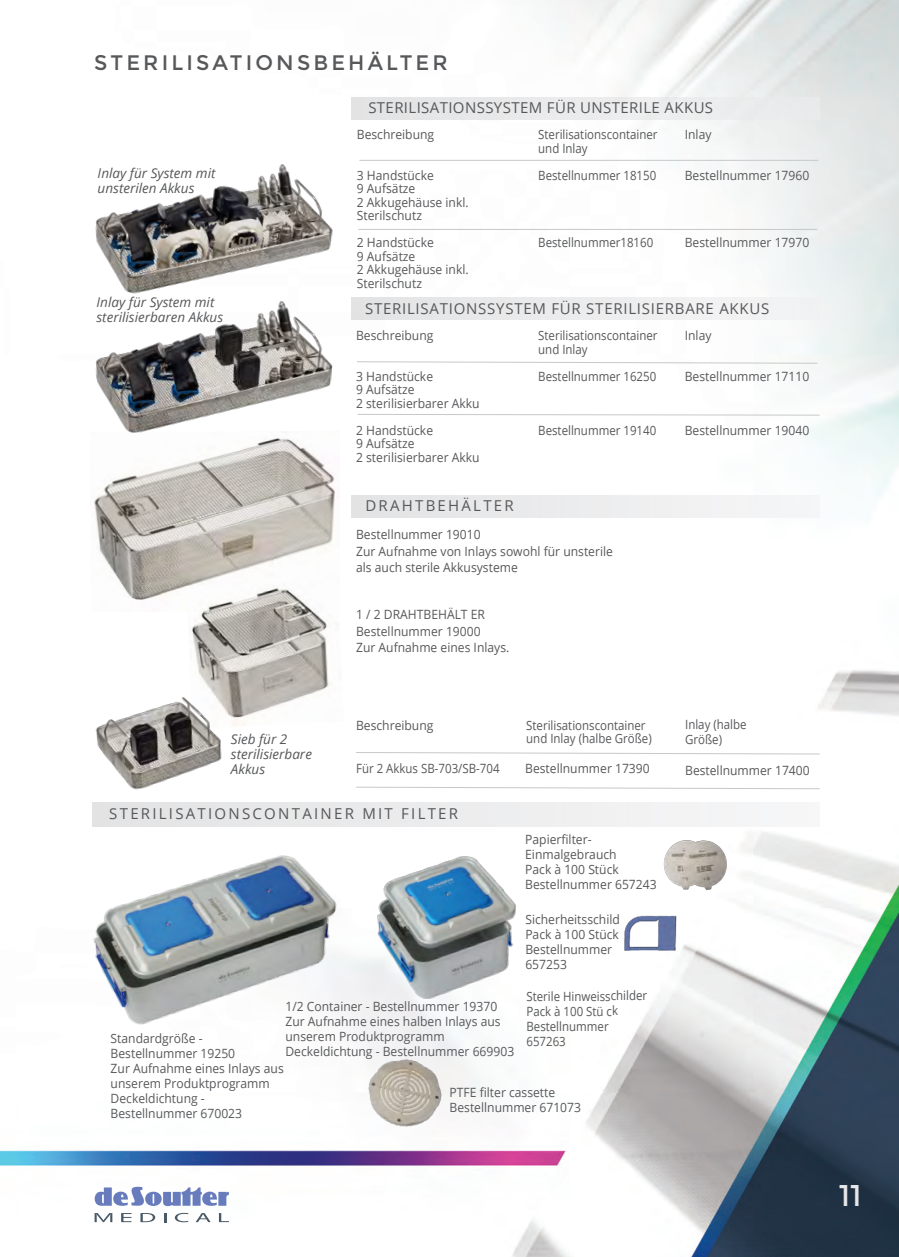
<style>
.page{position:relative;width:899px;height:1257px;background:#fff}
.page>*{position:absolute;margin:0;border:0;box-sizing:border-box;transform-origin:0 0}
.t1{font:30px "Montserrat";color:#e6e7e9}
.t2{font:21px "Montserrat";letter-spacing:.15em;color:#57585a}
.t3{font:15px "Open Sans";letter-spacing:.15em;color:#57585a}
.t4{font:15px "Open Sans";letter-spacing:.05em;color:#57585a}
.t5{font:15px "Open Sans";letter-spacing:.025em;color:#57585a}
.t6{font:italic 13.5px "Open Sans";color:#57585a}
.t7{font:12.75px "Open Sans";color:#57585a;scale:.95 1}
.t8{font:12.75px "Open Sans";color:#57585a;scale:.9 1}
</style>
<div class="page">
<img style="left:0;top:0;width:899px;height:1256px">
<svg style="left:95px;top:1186px;width:134px;height:20px"></svg>
<svg style="left:140px;top:1212px;width:15px;height:9px"></svg>
<svg style="left:164px;top:1212px;width:2px;height:9px"></svg>
<svg style="left:175px;top:1212px;width:13px;height:9px"></svg>
<svg style="left:196px;top:1212px;width:15px;height:9px"></svg>
<svg style="left:219px;top:1212px;width:10px;height:9px"></svg>
<svg style="left:95px;top:1212px;width:17px;height:9px"></svg>
<svg style="left:121px;top:1212px;width:11px;height:9px"></svg>
<svg style="left:356px;top:361px;width:462px;height:2px"></svg>
<svg style="left:356px;top:752px;width:464px;height:2px"></svg>
<svg style="left:357px;top:414px;width:463px;height:1px"></svg>
<hr style="left:359px;top:160px;width:459px;height:1px;background:#c7c8ca">
<hr style="left:358px;top:229px;width:459px;height:1px;background:#c7c8ca">
<svg style="left:356px;top:786px;width:464px;height:3px"></svg>
<img style="left:74px;top:828px;width:299px;height:207px">
<img style="left:362px;top:847px;width:166px;height:160px">
<img style="left:660px;top:840px;width:68px;height:52px">
<img style="left:622px;top:913px;width:56px;height:40px">
<img style="left:347px;top:1033px;width:117px;height:114px">
<div style="left:352px;top:97px;width:468px;height:23px;background:#eaebec"></div>
<div style="left:352px;top:297px;width:468px;height:22px;background:#ececed"></div>
<div style="left:352px;top:495px;width:468px;height:22px;background:#ecedee"></div>
<div style="left:92px;top:802px;width:728px;height:24px;background:#ecedee"></div>
<img style="left:90px;top:454px;width:250px;height:158px">
<img style="left:186px;top:579px;width:158px;height:149px">
<img style="left:79px;top:118px;width:281px;height:201px">
<img style="left:81px;top:266px;width:275px;height:188px">
<img style="left:80px;top:689px;width:145px;height:112px">
<p class="t2" style="left:94px;top:50px;width:355px">STERILISATIONSBEHÄLTER</p>
<p class="t6" style="left:98px;top:164px;width:119px">Inlay für System mit</p>
<p class="t6" style="left:98px;top:179px;width:98px">unsterilen Akkus</p>
<p class="t6" style="left:97px;top:293px;width:119px">Inlay für System mit</p>
<p class="t6" style="left:97px;top:308px;width:128px">sterilisierbaren Akkus</p>
<p class="t5" style="left:368px;top:97px;width:346px">STERILISATIONSSYSTEM FÜR UNSTERILE AKKUS</p>
<p class="t7" style="left:357px;top:126px;width:83px">Beschreibung</p>
<p class="t7" style="left:357px;top:166px;width:83px">3 Handstücke</p>
<p class="t7" style="left:357px;top:180px;width:63px">9 Aufsätze</p>
<p class="t7" style="left:357px;top:193px;width:119px">2 Akkugehäuse inkl.</p>
<p class="t7" style="left:357px;top:207px;width:70px">Sterilschutz</p>
<p class="t7" style="left:357px;top:234px;width:83px">2 Handstücke</p>
<p class="t7" style="left:357px;top:247px;width:63px">9 Aufsätze</p>
<p class="t7" style="left:357px;top:261px;width:119px">2 Akkugehäuse inkl.</p>
<p class="t7" style="left:357px;top:274px;width:70px">Sterilschutz</p>
<p class="t8" style="left:538px;top:126px;width:134px">Sterilisationscontainer</p>
<p class="t8" style="left:538px;top:139px;width:56px">und Inlay</p>
<p class="t8" style="left:538px;top:166px;width:133px">Bestellnummer 18150</p>
<p class="t7" style="left:685px;top:126px;width:30px">Inlay</p>
<p class="t7" style="left:685px;top:166px;width:133px">Bestellnummer 17960</p>
<p class="t7" style="left:685px;top:234px;width:133px">Bestellnummer 17970</p>
<p class="t8" style="left:538px;top:234px;width:129px">Bestellnummer18160</p>
<p class="t4" style="left:365px;top:298px;width:406px">STERILISATIONSSYSTEM FÜR STERILISIERBARE AKKUS</p>
<p class="t7" style="left:356px;top:327px;width:83px">Beschreibung</p>
<p class="t7" style="left:356px;top:367px;width:83px">3 Handstücke</p>
<p class="t7" style="left:356px;top:381px;width:63px">9 Aufsätze</p>
<p class="t7" style="left:356px;top:394px;width:131px">2 sterilisierbarer Akku</p>
<p class="t7" style="left:356px;top:421px;width:83px">2 Handstücke</p>
<p class="t7" style="left:356px;top:435px;width:63px">9 Aufsätze</p>
<p class="t7" style="left:356px;top:448px;width:131px">2 sterilisierbarer Akku</p>
<p class="t3" style="left:365px;top:495px;width:150px">DRAHTBEHÄLTER</p>
<p class="t8" style="left:538px;top:327px;width:134px">Sterilisationscontainer</p>
<p class="t8" style="left:538px;top:340px;width:56px">und Inlay</p>
<p class="t8" style="left:538px;top:367px;width:133px">Bestellnummer 16250</p>
<p class="t8" style="left:538px;top:421px;width:133px">Bestellnummer 19140</p>
<p class="t7" style="left:356px;top:525px;width:133px">Bestellnummer 19010</p>
<p class="t7" style="left:356px;top:542px;width:272px">Zur Aufnahme von Inlays sowohl fü r unsterile</p>
<p class="t7" style="left:356px;top:558px;width:172px">als auch sterile Akkusysteme</p>
<p class="t7" style="left:356px;top:605px;width:137px">1 / 2 DRAHTBEHÄLT ER</p>
<p class="t7" style="left:356px;top:622px;width:133px">Bestellnummer 19000</p>
<p class="t7" style="left:356px;top:638px;width:163px">Zur Aufnahme eines Inlays.</p>
<p class="t7" style="left:685px;top:327px;width:30px">Inlay</p>
<p class="t7" style="left:685px;top:367px;width:133px">Bestellnummer 17110</p>
<p class="t7" style="left:685px;top:421px;width:133px">Bestellnummer 19040</p>
<p class="t8" style="left:685px;top:715px;width:70px">Inlay (halbe</p>
<p class="t8" style="left:685px;top:730px;width:43px">Größe)</p>
<p class="t7" style="left:356px;top:716px;width:83px">Beschreibung</p>
<p class="t8" style="left:526px;top:716px;width:134px">Sterilisationscontainer</p>
<p class="t8" style="left:526px;top:729px;width:141px">und Inlay (halbe Größe)</p>
<p class="t6" style="left:231px;top:729px;width:58px">Sieb für 2</p>
<p class="t6" style="left:231px;top:744px;width:83px">sterilisierbare</p>
<p class="t6" style="left:231px;top:759px;width:36px">Akkus</p>
<p class="t8" style="left:356px;top:759px;width:161px">Für 2 Akkus SB-703/SB-704</p>
<p class="t7" style="left:525px;top:759px;width:133px">Bestellnummer 17390</p>
<p class="t7" style="left:685px;top:761px;width:133px">Bestellnummer 17400</p>
<p class="t3" style="left:109px;top:802px;width:350px">STERILISATIONSCONTAINER MIT FILTER</p>
<p class="t7" style="left:525px;top:830px;width:71px">Papierfilter-</p>
<p class="t7" style="left:525px;top:845px;width:98px">Einmalgebrauch</p>
<p class="t7" style="left:525px;top:860px;width:100px">Pack à 100 Stück</p>
<p class="t7" style="left:525px;top:875px;width:140px">Bestellnummer 657243</p>
<p class="t7" style="left:525px;top:910px;width:101px">Sicherheitsschild</p>
<p class="t7" style="left:525px;top:925px;width:100px">Pack à 100 Stück</p>
<p class="t7" style="left:525px;top:940px;width:93px">Bestellnummer</p>
<p class="t7" style="left:525px;top:955px;width:45px">657253</p>
<p class="t8" style="left:526px;top:987px;width:136px">Sterile Hinweisschilder</p>
<p class="t8" style="left:526px;top:1002px;width:103px">Pack à 100 Stü ck</p>
<p class="t8" style="left:526px;top:1017px;width:93px">Bestellnummer</p>
<p class="t8" style="left:526px;top:1032px;width:45px">657263</p>
<p class="t7" style="left:285px;top:997px;width:224px">1/2 Container - Bestellnummer 19370</p>
<p class="t7" style="left:285px;top:1012px;width:228px">Zur Aufnahme eines halben Inlays aus</p>
<p class="t7" style="left:285px;top:1027px;width:169px">unserem Produktprogramm</p>
<p class="t7" style="left:285px;top:1042px;width:242px">Deckeldichtung - Bestellnummer 669903</p>
<p class="t7" style="left:111px;top:1029px;width:98px">Standardgröße -</p>
<p class="t7" style="left:111px;top:1044px;width:133px">Bestellnummer 19250</p>
<p class="t7" style="left:111px;top:1059px;width:184px">Zur Aufnahme eines Inlays aus</p>
<p class="t7" style="left:111px;top:1074px;width:169px">unserem Produktprogramm</p>
<p class="t7" style="left:111px;top:1089px;width:101px">Deckeldichtung -</p>
<p class="t7" style="left:111px;top:1104px;width:140px">Bestellnummer 670023</p>
<p class="t7" style="left:450px;top:1083px;width:113px">PTFE filter cassette</p>
<p class="t7" style="left:450px;top:1098px;width:140px">Bestellnummer 671073</p>
<p class="t1" style="left:839px;top:1177px;width:24px">11</p>
</div>
